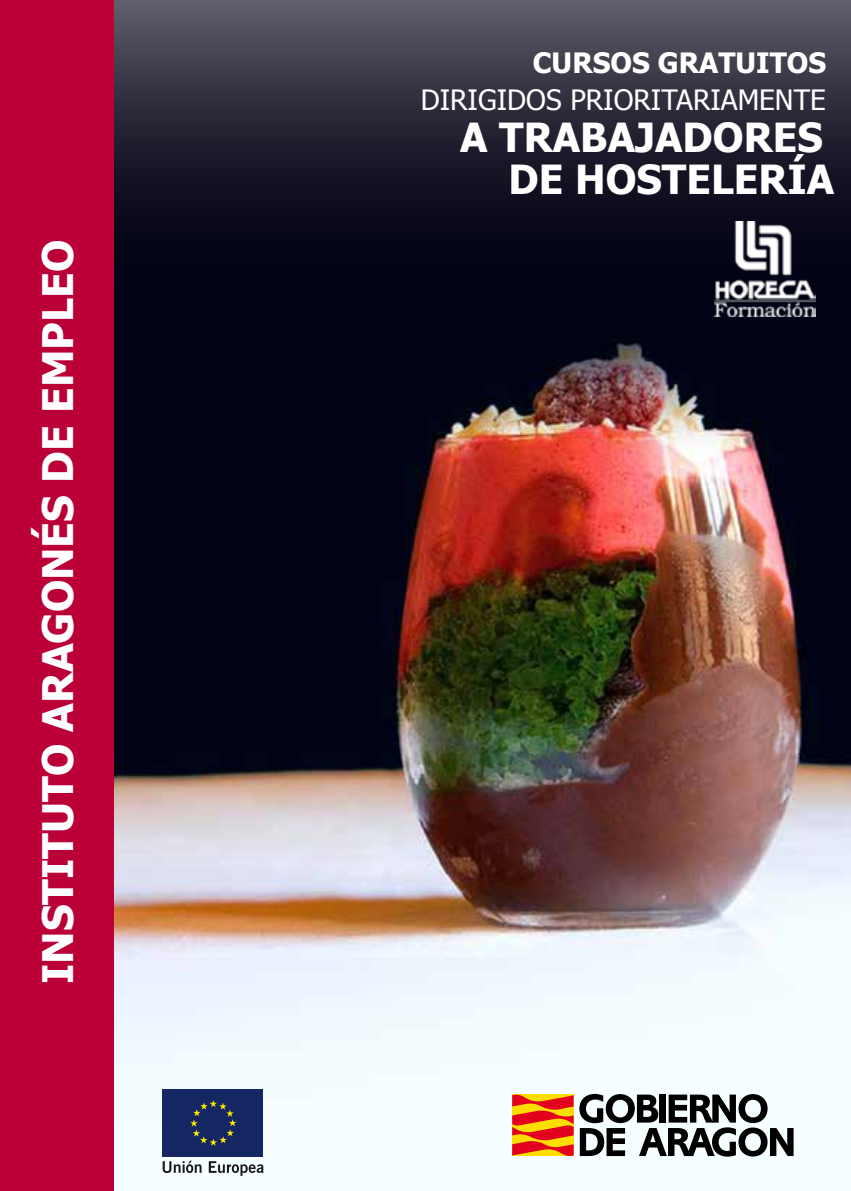
<style>
.page{position:relative;width:851px;height:1191px;background:#fff}
.page>*{position:absolute;margin:0;border:0;box-sizing:border-box;transform-origin:0 0}
.t1{font:700 42px "Tahoma";color:#fff}
.t2{font:700 40px/42px "Tahoma";color:#fff;text-align:right}
.t3{font:28px "Tahoma";color:#fff}
.t4{font:700 28px "Tahoma";color:#fff}
</style>
<div class="page">
<img style="left:113px;top:300px;width:737px;height:891px">
<div style="left:0;top:0;width:850px;height:300px;background:linear-gradient(to bottom,#555460,#000007)"></div>
<svg style="left:512px;top:1094px;width:61px;height:62px;background:#ee6610"></svg>
<svg style="left:579px;top:1094px;width:214px;height:62px"></svg>
<img style="left:714px;top:221px;width:101px;height:95px">
<div style="left:0;top:0;width:113px;height:1191px;background:#ba0037"></div>
<svg style="left:163px;top:1160px;width:38px;height:13px"></svg>
<svg style="left:209px;top:1161px;width:54px;height:14px"></svg>
<div style="left:162px;top:1089px;width:101px;height:67px;background:#152762"></div>
<svg style="left:190px;top:1100px;width:46px;height:45px"></svg>
<h1 class="t1" style="left:31px;top:984px;width:746px;rotate:-90deg">INSTITUTO ARAGONÉS DE EMPLEO</h1>
<p class="t4" style="left:533px;top:45px;width:295px">CURSOS GRATUITOS</p>
<p class="t3" style="left:421px;top:82px;width:406px">DIRIGIDOS PRIORITARIAMENTE</p>
<h2 class="t2" style="left:460px;top:115px;width:375px">A TRABAJADORES<br>DE HOSTELERÍA</h2>
</div>
